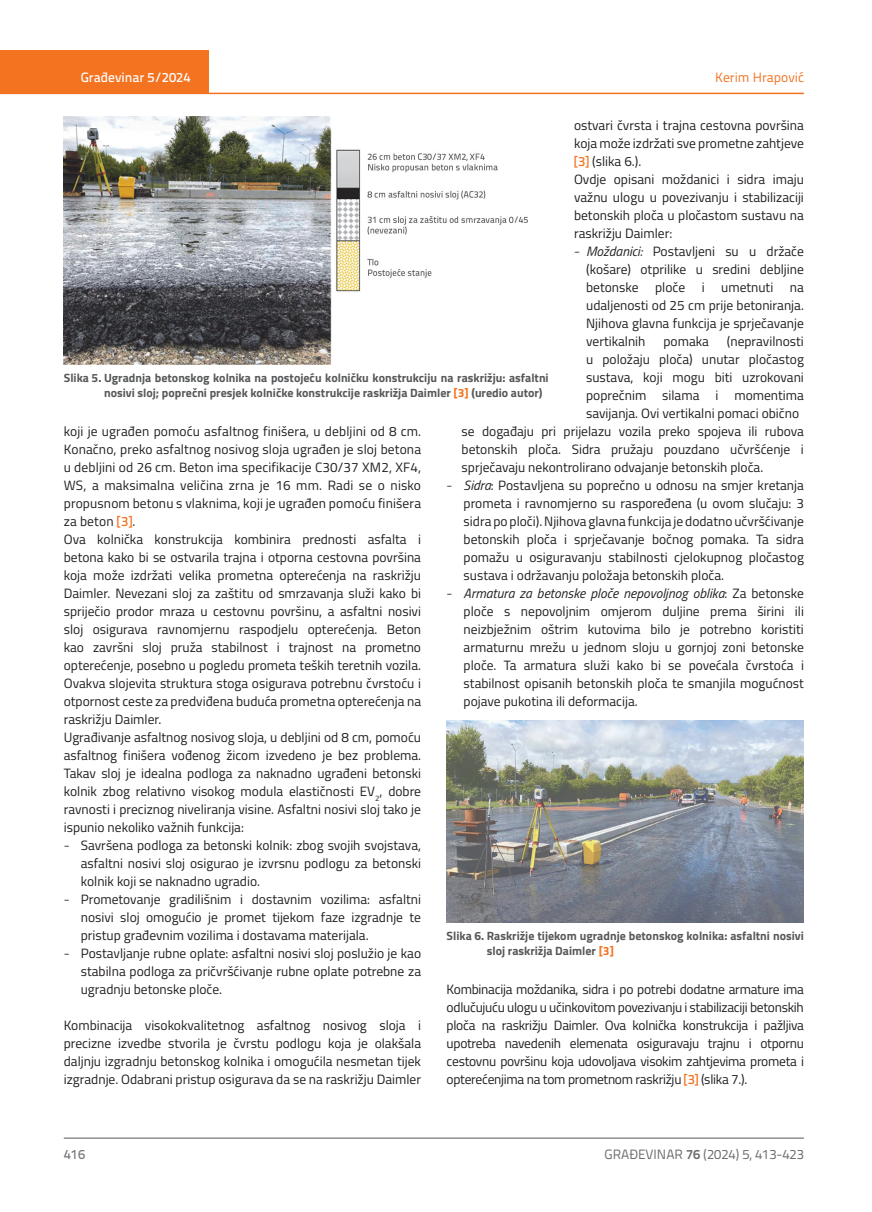
<style>
.page{position:relative;width:872px;height:1212px;background:#fff}
.page>*{position:absolute;margin:0;border:0;box-sizing:border-box;transform-origin:0 0}
.t1{font:13.5px/18px "Titillium";color:#231f20;text-align:justify}
.t2{font:13.5px "Titillium Text 22 L";color:#6c6d70}
.t3{font:500 13.5px "Titillium Text 22 L";color:#fff}
.t4{font:13.5px "Titillium Text 22 L";color:#f47321}
.t5{font:500 13.5px "Titillium Text 22 L";color:#787a7d}
.t6{font:700 12px/15px "Titillium";color:#57585a}
.s1{font-family:"Titillium Text 22 L";font-weight:500;color:#f47321}
.s2{font-family:"Titillium Text 22 L";font-weight:300}
.s3{font-style:italic}
.s4{color:#f47321}
.s5{font-weight:700}
</style>
<div class="page">
<div style="left:0;top:50px;width:208px;height:44px;background:#f47321"></div>
<hr style="left:0;top:93px;width:804px;height:1px;background:#f47321">
<hr style="left:64px;top:1138px;width:740px;height:1px;background:#57585a">
<img style="left:64px;top:117px;width:464px;height:247px">
<img style="left:446px;top:721px;width:358px;height:201px">
<p class="t3" style="left:81px;top:67px;width:111px">Građevinar 5/2024</p>
<p class="t4" style="left:715px;top:68px;width:90px">Kerim Hrapović</p>
<p class="t1" style="left:574px;top:115px;width:231px;text-align:left">ostvari čvrsta i trajna cestovna površina koja može izdržati sve prometne zahtjeve <span class="s1">[3]</span> (slika 6.).<br>Ovdje opisani moždanici i sidra imaju važnu ulogu u povezivanju i stabilizaciji betonskih ploča u pločastom sustavu na raskrižju Daimler:</p>
<p class="t1" style="left:586px;top:241px;width:219px;text-indent:-12px"><span class="s2">-</span> <span class="s3">Moždanici:</span> Postavljeni su u držače (košare) otprilike u sredini debljine betonske ploče i umetnuti na udaljenosti od 25 cm prije betoniranja.<br>Njihova glavna funkcija je sprječavanje vertikalnih</p>
<p class="t1" style="left:586px;top:331px;width:219px;text-indent:141px">(nepravilnosti u položaju ploča) unutar pločastog sustava, koji mogu biti uzrokovani poprečnim silama i momentima savijanja. Ovi vertikalni pomaci obično</p>
<p class="t1" style="left:663px;top:331px;width:47px">pomaka</p>
<p class="t6" style="left:104px;top:369px;width:446px;text-indent:-40px">Slika 5. Ugradnja betonskog kolnika na postojeću kolničku konstrukciju na raskrižju: asfaltni nosivi sloj; poprečni presjek kolničke konstrukcije raskrižja Daimler <span class="s4">[3]</span> (uredio autor)</p>
<p class="t1" style="left:461px;top:421px;width:344px">se događaju pri prijelazu vozila preko spojeva ili rubova betonskih ploča. Sidra pružaju pouzdano učvršćenje i sprječavaju nekontrolirano odvajanje betonskih ploča.</p>
<p class="t1" style="left:463px;top:475px;width:342px;text-indent:-17px"><span class="s2">-</span> <span class="s3">Sidra</span>: Postavljena su poprečno u odnosu na smjer kretanja prometa i ravnomjerno su raspoređena (u ovom slučaju: 3 sidra po ploči). Njihova glavna funkcija je dodatno učvršćivanje betonskih ploča i sprječavanje bočnog pomaka. Ta sidra pomažu u osiguravanju stabilnosti cjelokupnog pločastog sustava i održavanju položaja betonskih ploča.</p>
<p class="t1" style="left:463px;top:583px;width:342px;text-indent:-17px"><span class="s2">-</span> <span class="s3">Armatura za betonske ploče nepovoljnog oblika</span>: Za betonske ploče s nepovoljnim omjerom duljine prema širini ili neizbježnim oštrim kutovima bilo je potrebno koristiti armaturnu mrežu u jednom sloju u gornjoj zoni betonske ploče. Ta armatura služi kako bi se povećala čvrstoća i stabilnost opisanih betonskih ploča te smanjila mogućnost pojave pukotina ili deformacija.</p>
<p class="t1" style="left:64px;top:421px;width:359px;text-align:left">koji je ugrađen pomoću asfaltnog finišera, u debljini od 8 cm.<br>Konačno, preko asfaltnog nosivog sloja ugrađen je sloj betona u debljini od 26 cm. Beton ima specifikacije C30/37 XM2, XF4, WS, a maksimalna veličina zrna je 16 mm. Radi se o nisko propusnom betonu s vlaknima, koji je ugrađen pomoću finišera za beton <span class="s1">[3]</span>.<br>Ova kolnička konstrukcija kombinira prednosti asfalta i betona kako bi se ostvarila trajna i otporna cestovna površina koja može izdržati velika prometna opterećenja na raskrižju Daimler. Nevezani sloj za zaštitu od smrzavanja služi kako bi spriječio prodor mraza u cestovnu površinu, a asfaltni nosivi sloj osigurava ravnomjernu raspodjelu opterećenja. Beton kao završni sloj pruža stabilnost i trajnost na prometno opterećenje, posebno u pogledu prometa teških teretnih vozila.<br>Ovakva slojevita struktura stoga osigurava potrebnu čvrstoću i otpornost ceste za predviđena buduća prometna opterećenja na raskrižju Daimler.<br>Ugrađivanje asfaltnog nosivog sloja, u debljini od 8 cm, pomoću asfaltnog finišera vođenog žicom izvedeno je bez problema.<br>Takav sloj je idealna podloga za naknadno ugrađeni betonski kolnik zbog relativno visokog modula elastičnosti EV<sub>2</sub>, dobre ravnosti i preciznog niveliranja visine. Asfaltni nosivi sloj tako je ispunio nekoliko važnih funkcija:</p>
<p class="t1" style="left:81px;top:836px;width:342px;text-indent:-17px"><span class="s2">-</span> Savršena podloga za betonski kolnik: zbog svojih svojstava, asfaltni nosivi sloj osigurao je izvrsnu podlogu za betonski kolnik koji se naknadno ugradio.</p>
<p class="t1" style="left:81px;top:890px;width:342px;text-indent:-17px"><span class="s2">-</span> Prometovanje gradilišnim i dostavnim vozilima: asfaltni nosivi sloj omogućio je promet tijekom faze izgradnje te pristup građevnim vozilima i dostavama materijala.</p>
<p class="t1" style="left:81px;top:944px;width:342px;text-indent:-17px"><span class="s2">-</span> Postavljanje rubne oplate: asfaltni nosivi sloj poslužio je kao stabilna podloga za pričvršćivanje rubne oplate potrebne za ugradnju betonske ploče.</p>
<p class="t1" style="left:64px;top:1016px;width:359px">Kombinacija visokokvalitetnog asfaltnog nosivog sloja i precizne izvedbe stvorila je čvrstu podlogu koja je olakšala daljnju izgradnju betonskog kolnika i omogućila nesmetan tijek izgradnje. Odabrani pristup osigurava da se na raskrižju Daimler</p>
<p class="t6" style="left:487px;top:928px;width:318px;text-indent:-40px">Slika 6. Raskrižje tijekom ugradnje betonskog kolnika: asfaltni nosivi sloj raskrižja Daimler <span class="s4">[3]</span></p>
<p class="t1" style="left:446px;top:980px;width:359px">Kombinacija moždanika, sidra i po potrebi dodatne armature ima odlučujuću ulogu u učinkovitom povezivanju i stabilizaciji betonskih ploča na raskrižju Daimler. Ova kolnička konstrukcija i pažljiva upotreba navedenih elemenata osiguravaju trajnu i otpornu cestovnu površinu koja udovoljava visokim zahtjevima prometa i opterećenjima na tom prometnom raskrižju <span class="s1">[3]</span> (slika 7.).</p>
<p class="t5" style="left:64px;top:1144px;width:23px">416</p>
<p class="t2" style="left:604px;top:1144px;width:201px">GRAĐEVINAR <span class="s5">76</span> (2024) 5, 413-423</p>
</div>
